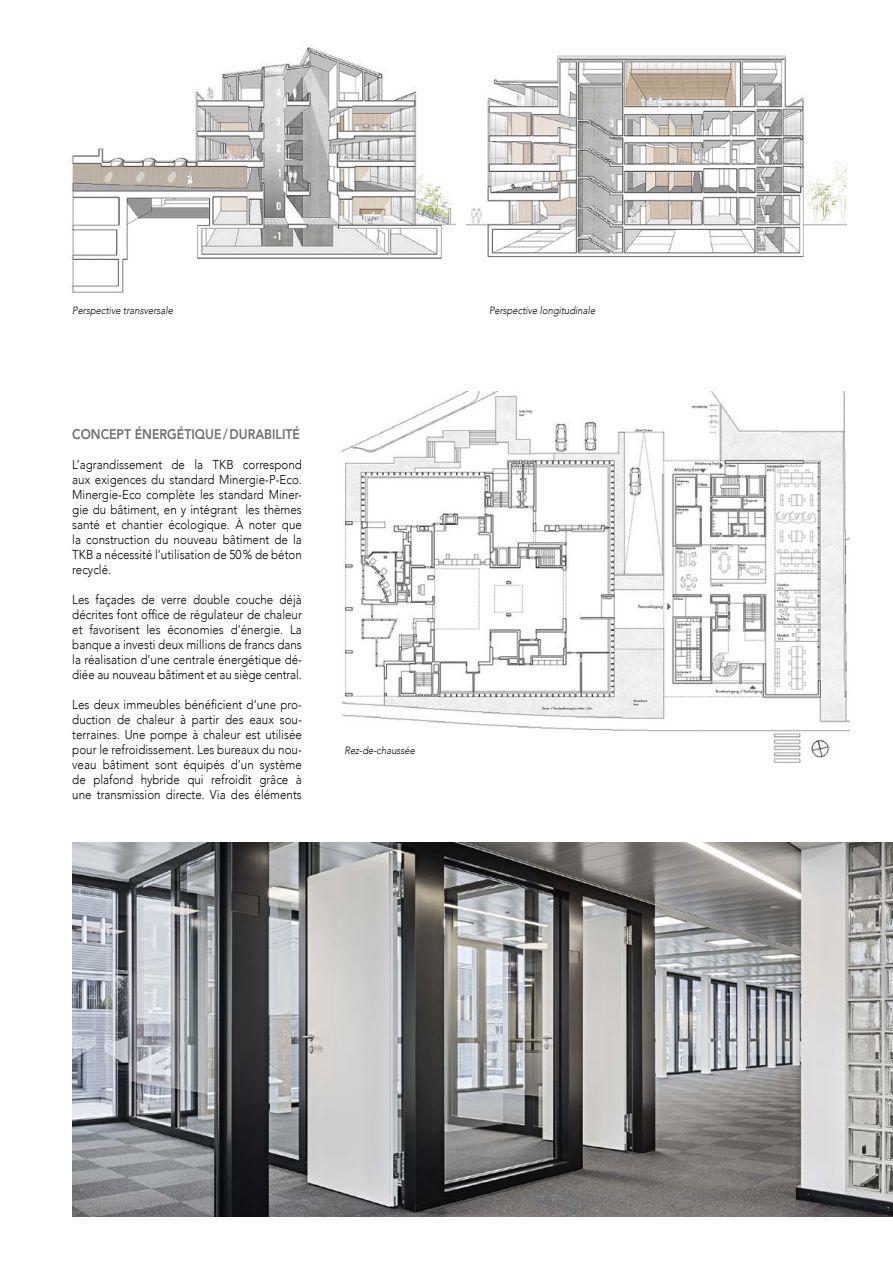
<style>
.page{position:relative;width:893px;height:1263px;background:#fff}
.page>*{position:absolute;margin:0;border:0;box-sizing:border-box;transform-origin:0 0}
.t1{font:800 13.95px "Avenir";color:#706f6f;scale:.88 1}
.t2{font:300 12.9px/15px "Avenir";color:#000;text-align:justify;scale:.9 1}
.t3{font:italic 300 10.5px "Avenir";color:#000;scale:.9 1}
</style>
<div class="page">
<img style="left:72px;top:842px;width:821px;height:374px">
<img style="left:342px;top:391px;width:508px;height:371px">
<img style="left:467px;top:55px;width:379px;height:203px">
<img style="left:71px;top:47px;width:385px;height:246px">
<p class="t3" style="left:72px;top:304px;width:113px">Perspective transversale</p>
<p class="t3" style="left:489px;top:304px;width:120px">Perspective longitudinale</p>
<p class="t1" style="left:72px;top:423px;width:260px">CONCEPT ÉNERGÉTIQUE/DURABILITÉ</p>
<p class="t2" style="left:72px;top:457px;width:257px">L’agrandissement de la TKB correspond aux exigences du standard Minergie-P-Eco.<br>Minergie-Eco complète les standard Miner&shy;gie du bâtiment, en y intégrant les thèmes santé et chantier écologique. À noter que la construction du nouveau bâtiment de la TKB a nécessité l’utilisation de 50% de béton recyclé.</p>
<p class="t2" style="left:72px;top:592px;width:257px">Les façades de verre double couche déjà décrites font office de régulateur de chaleur et favorisent les économies d’énergie. La banque a investi deux millions de francs dans la réalisation d’une centrale énergétique dé&shy;diée au nouveau bâtiment et au siège central.</p>
<p class="t2" style="left:72px;top:697px;width:257px">Les deux immeubles bénéficient d‘une pro&shy;duction de chaleur à partir des eaux sou&shy;terraines. Une pompe à chaleur est utilisée pour le refroidissement. Les bureaux du nou&shy;veau bâtiment sont équipés d’un système de plafond hybride qui refroidit grâce à une transmission directe. Via des éléments</p>
<p class="t3" style="left:344px;top:744px;width:80px">Rez-de-chaussée</p>
</div>
